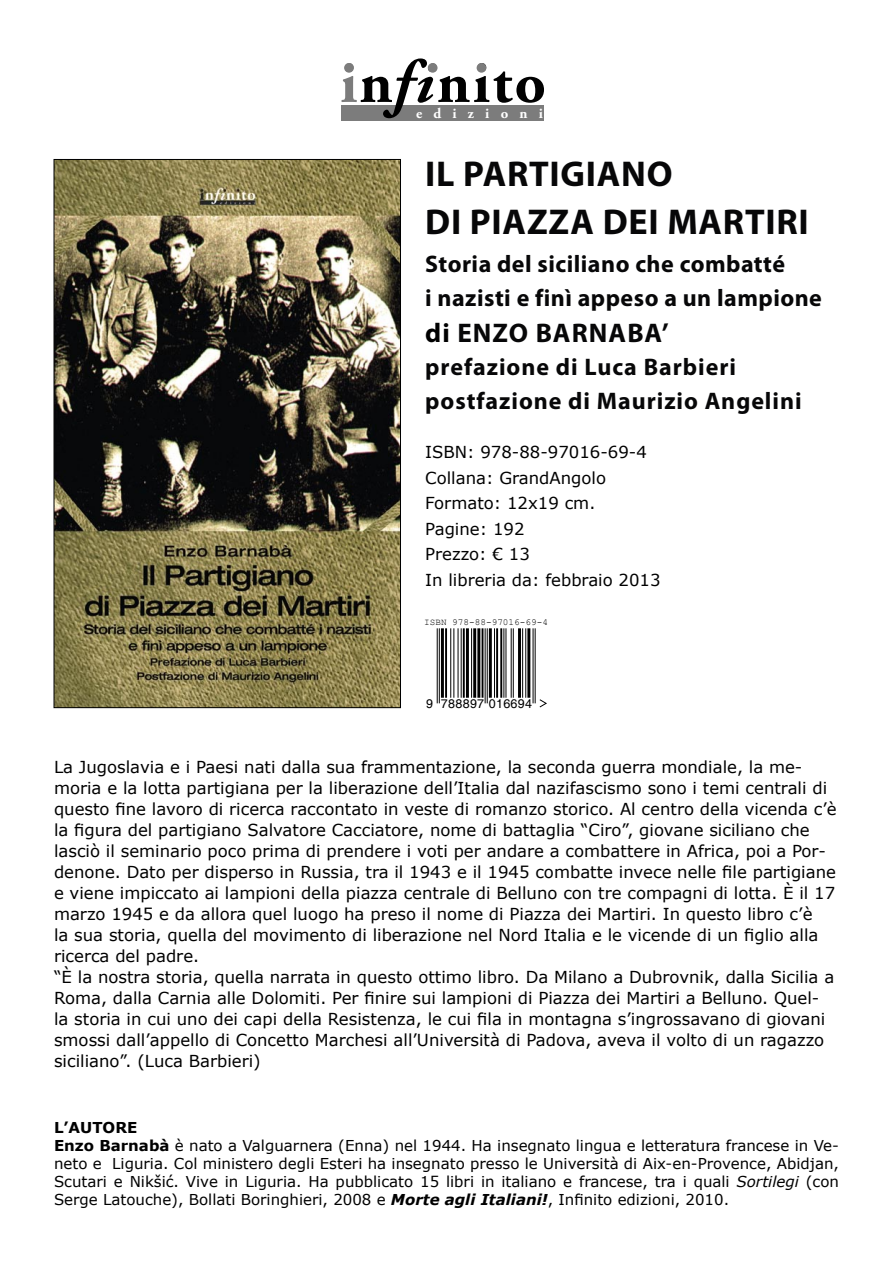
<style>
.page{position:relative;width:893px;height:1263px;background:#fff}
.page>*{position:absolute;margin:0;border:0;box-sizing:border-box;transform-origin:0 0}
.t1{font:700 60.75px "Adobe Garamond Pro";letter-spacing:.04em;color:#000}
.t2{font:700 36px "Myriad Pro";letter-spacing:.02em;color:#070708}
.t3{font:700 27px "Myriad Pro";letter-spacing:.04em;color:#070708}
.t4{font:700 24px "Myriad Pro";letter-spacing:.02em;color:#070708}
.t5{font:700 24px "Myriad Pro";letter-spacing:.04em;color:#070708}
.t6{font:16.5px/21px "Verdana";color:#000}
.t7{font:15px/18px "Verdana";color:#000;text-align:justify}
.t8{font:700 15px "Verdana";color:#000}
.t9{font:700 14.7px "Adobe Garamond Pro";letter-spacing:.765em;color:#fff}
.t10{font:12.45px "Helvetica";letter-spacing:.025em;color:#000}
.t11{font:9.45px "Courier New";color:#000}
.s1{color:#7c7c7c}
.s2{font-style:italic}
.s3{color:#000}
.s4{font-weight:700}
.s5{font-weight:700;font-style:italic}
</style>
<div class="page">
<div style="left:341px;top:105px;width:203px;height:15px;background:#7c7c7c"></div>
<div style="left:428px;top:63px;width:10px;height:10px;background:#7c7c7c;border-radius:50%"></div>
<div style="left:477px;top:63px;width:9px;height:10px;background:#7c7c7c;border-radius:50%"></div>
<div style="left:344px;top:63px;width:10px;height:10px;background:#7c7c7c;border-radius:50%"></div>
<hr style="left:437px;top:628px;width:1px;height:75px;background:#000">
<hr style="left:439px;top:628px;width:1px;height:75px;background:#000">
<hr style="left:441px;top:628px;width:3px;height:70px;background:#000">
<hr style="left:445px;top:628px;width:2px;height:70px;background:#000">
<hr style="left:450px;top:628px;width:1px;height:70px;background:#000">
<hr style="left:453px;top:628px;width:1px;height:70px;background:#000">
<hr style="left:458px;top:628px;width:1px;height:70px;background:#000">
<hr style="left:461px;top:628px;width:1px;height:70px;background:#000">
<hr style="left:463px;top:628px;width:2px;height:70px;background:#000">
<hr style="left:466px;top:628px;width:3px;height:70px;background:#000">
<hr style="left:471px;top:628px;width:1px;height:70px;background:#000">
<hr style="left:473px;top:628px;width:3px;height:70px;background:#000">
<hr style="left:477px;top:628px;width:3px;height:70px;background:#000">
<hr style="left:482px;top:628px;width:1px;height:70px;background:#000">
<hr style="left:485px;top:628px;width:1px;height:75px;background:#000">
<hr style="left:487px;top:628px;width:1px;height:75px;background:#000">
<hr style="left:489px;top:628px;width:3px;height:70px;background:#000">
<hr style="left:494px;top:628px;width:1px;height:70px;background:#000">
<hr style="left:496px;top:628px;width:2px;height:70px;background:#000">
<hr style="left:500px;top:628px;width:2px;height:70px;background:#000">
<hr style="left:503px;top:628px;width:1px;height:70px;background:#000">
<hr style="left:505px;top:628px;width:1px;height:70px;background:#000">
<hr style="left:511px;top:628px;width:1px;height:70px;background:#000">
<hr style="left:513px;top:628px;width:1px;height:70px;background:#000">
<hr style="left:518px;top:628px;width:3px;height:70px;background:#000">
<hr style="left:522px;top:628px;width:1px;height:70px;background:#000">
<hr style="left:525px;top:628px;width:1px;height:70px;background:#000">
<hr style="left:527px;top:628px;width:3px;height:70px;background:#000">
<hr style="left:533px;top:628px;width:1px;height:75px;background:#000">
<hr style="left:535px;top:628px;width:1px;height:75px;background:#000">
<svg style="left:539px;top:699px;width:8px;height:9px"></svg>
<img style="left:56px;top:161px;width:343px;height:545px">
<p class="t1" style="left:340px;top:47px;width:207px"><span class="s1">i</span>n<span class="s2">fi</span>nito</p>
<p class="t9" style="left:416px;top:105px;width:128px">edizioni</p>
<p class="t2" style="left:425px;top:154px;width:249px">IL PARTIGIANO</p>
<p class="t2" style="left:425px;top:202px;width:385px">DI PIAZZA DEI MARTIRI</p>
<p class="t4" style="left:425px;top:250px;width:361px">Storia del siciliano che combatté</p>
<p class="t4" style="left:425px;top:285px;width:398px">i nazisti e finì appeso a un lampione</p>
<p class="t3" style="left:425px;top:318px;width:245px"><span class="s3">di</span> ENZO BARNABA’</p>
<p class="t5" style="left:425px;top:354px;width:312px">prefazione di Luca Barbieri</p>
<p class="t5" style="left:425px;top:387px;width:378px">postfazione di Maurizio Angelini</p>
<p class="t6" style="left:425px;top:441px;width:223px">ISBN: 978-88-97016-69-4</p>
<p class="t6" style="left:425px;top:467px;width:182px">Collana: GrandAngolo</p>
<p class="t6" style="left:425px;top:492px;width:172px">Formato: 12x19 cm.</p>
<p class="t6" style="left:425px;top:518px;width:101px">Pagine: 192</p>
<p class="t6" style="left:425px;top:543px;width:106px">Prezzo: € 13</p>
<p class="t6" style="left:425px;top:569px;width:237px">In libreria da: febbraio 2013</p>
<p class="t11" style="left:424px;top:616px;width:125px">ISBN 978-88-97016-69-4</p>
<p class="t10" style="left:426px;top:696px;width:107px">9 788897 016694</p>
<p class="t6" style="left:54px;top:756px;width:784px">La Jugoslavia e i Paesi nati dalla sua frammentazione, la seconda guerra mondiale, la me&shy;moria e la lotta partigiana per la liberazione dell’Italia dal nazifascismo sono i temi centrali di questo fine lavoro di ricerca raccontato in veste di romanzo storico. Al centro della vicenda c’è la figura del partigiano Salvatore Cacciatore, nome di battaglia “Ciro”, giovane siciliano che lasciò il seminario poco prima di prendere i voti per andare a combattere in Africa, poi a Por&shy;denone. Dato per disperso in Russia, tra il 1943 e il 1945 combatte invece nelle file partigiane e viene impiccato ai lampioni della piazza centrale di Belluno con tre compagni di lotta. È il 17 marzo 1945 e da allora quel luogo ha preso il nome di Piazza dei Martiri. In questo libro c’è<br>la sua storia, quella del movimento di liberazione nel Nord Italia e le vicende di un figlio alla ricerca del padre.</p>
<p class="t6" style="left:54px;top:966px;width:782px">“È la nostra storia, quella narrata in questo ottimo libro. Da Milano a Dubrovnik, dalla Sicilia a Roma, dalla Carnia alle Dolomiti. Per finire sui lampioni di Piazza dei Martiri a Belluno. Quel&shy;la storia in cui uno dei capi della Resistenza, le cui fila in montagna s’ingrossavano di giovani smossi dall’appello di Concetto Marchesi all’Università di Padova, aveva il volto di un ragazzo siciliano”. (Luca Barbieri)</p>
<p class="t8" style="left:54px;top:1118px;width:85px">L’AUTORE</p>
<p class="t7" style="left:54px;top:1136px;width:786px"><span class="s4">Enzo Barnabà</span> è nato a Valguarnera (Enna) nel 1944. Ha insegnato lingua e letteratura francese in Ve&shy;neto e Liguria. Col ministero degli Esteri ha insegnato presso le Università di Aix-en-Provence, Abidjan, Scutari e Nikšić. Vive in Liguria. Ha pubblicato 15 libri in italiano e francese, tra i quali <span class="s2">Sortilegi</span> (con Serge Latouche), Bollati Boringhieri, 2008 e <span class="s5">Morte agli Italiani!</span>, Infinito edizioni, 2010.</p>
</div>
